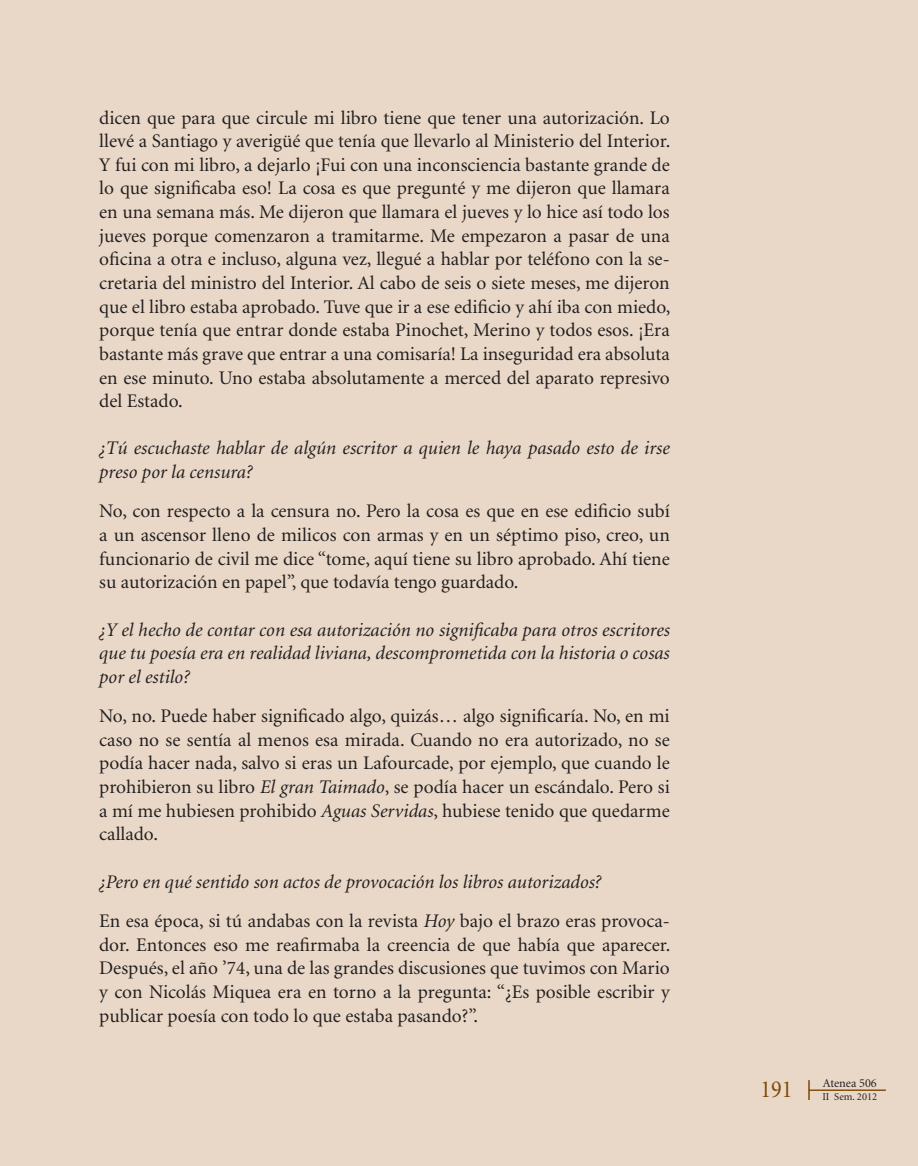
<style>
.page{position:relative;width:918px;height:1166px;background:#e9d8c7}
.page>*{position:absolute;margin:0;border:0;box-sizing:border-box;transform-origin:0 0}
.t1{font:24.5px "Minion";color:#7d4704;scale:.9 1}
.t2{font:19.25px/23.6px "Minion";color:#231f20;text-align:justify}
.t3{font:italic 19.25px/23.6px "Minion";color:#231f20}
.t4{font:12.25px "Minion";color:#231f20}
.t5{font:10.5px "Minion";color:#231f20}
.s1{font-style:italic}
</style>
<div class="page">
<hr style="left:809px;top:1090px;width:76px;height:1px;background:#7d4704">
<svg style="left:808px;top:1080px;width:1px;height:20px"></svg>
<p class="t2" style="left:99px;top:106px;width:573px">dicen que para que circule mi libro tiene que tener una autorización. Lo llevé a Santiago y averigüé que tenía que llevarlo al Ministerio del Interior.<br>Y fui con mi libro, a dejarlo ¡Fui con una inconsciencia bastante grande de lo que significaba eso! La cosa es que pregunté y me dijeron que llamara en una semana más. Me dijeron que llamara el jueves y lo hice así todo los jueves porque comenzaron a tramitarme. Me empezaron a pasar de una oficina a otra e incluso, alguna vez, llegué a hablar por teléfono con la se&shy;cretaria del ministro del Interior. Al cabo de seis o siete meses, me dijeron que el libro estaba aprobado. Tuve que ir a ese edificio y ahí iba con miedo, porque tenía que entrar donde estaba Pinochet, Merino y todos esos. ¡Era bastante más grave que entrar a una comisaría! La inseguridad era absoluta en ese minuto. Uno estaba absolutamente a merced del aparato represivo del Estado.</p>
<p class="t3" style="left:99px;top:437px;width:572px">¿Tú escuchaste hablar de algún escritor a quien le haya pasado esto de irse preso por la censura?</p>
<p class="t2" style="left:99px;top:500px;width:572px">No, con respecto a la censura no. Pero la cosa es que en ese edificio subí a un ascensor lleno de milicos con armas y en un séptimo piso, creo, un funcionario de civil me dice “tome, aquí tiene su libro aprobado. Ahí tiene su autorización en papel”, que todavía tengo guardado.</p>
<p class="t3" style="left:99px;top:618px;width:572px;text-align:justify">¿Y el hecho de contar con esa autorización no significaba para otros escritores que tu poesía era en realidad liviana, descomprometida con la historia o cosas por el estilo?</p>
<p class="t2" style="left:99px;top:705px;width:572px">No, no. Puede haber significado algo, quizás… algo significaría. No, en mi caso no se sentía al menos esa mirada. Cuando no era autorizado, no se podía hacer nada, salvo si eras un Lafourcade, por ejemplo, que cuando le prohibieron su libro <span class="s1">El gran Taimado</span>, se podía hacer un escándalo. Pero si a mí me hubiesen prohibido <span class="s1">Aguas Servidas</span>, hubiese tenido que quedarme callado.</p>
<p class="t3" style="left:99px;top:870px;width:503px">¿Pero en qué sentido son actos de provocación los libros autorizados?</p>
<p class="t2" style="left:99px;top:910px;width:573px">En esa época, si tú andabas con la revista <span class="s1">Hoy</span> bajo el brazo eras provoca&shy;dor. Entonces eso me reafirmaba la creencia de que había que aparecer.<br>Después, el año ’74, una de las grandes discusiones que tuvimos con Mario y con Nicolás Miquea era en torno a la pregunta: “¿Es posible escribir y publicar poesía con todo lo que estaba pasando?”.</p>
<p class="t4" style="left:823px;top:1077px;width:56px">Atenea 506</p>
<p class="t1" style="left:760px;top:1077px;width:37px">191</p>
<p class="t5" style="left:822px;top:1091px;width:56px">II Sem. 2012</p>
</div>
